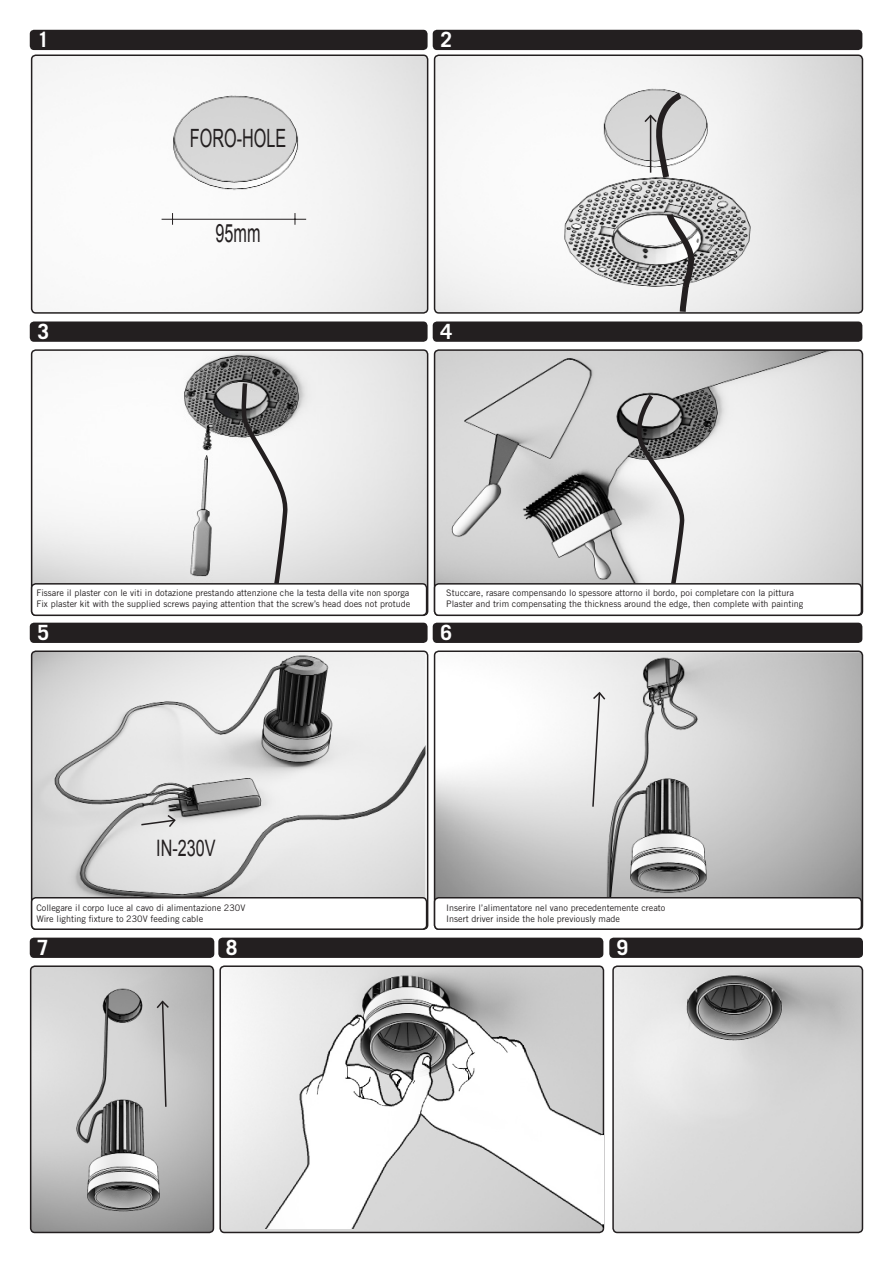
<style>
.page{position:relative;width:893px;height:1263px;background:#fff}
.page>*{position:absolute;margin:0;border:0;box-sizing:border-box;transform-origin:0 0}
.t1{font:25.2px "Arial";color:#231f20;scale:.64 1}
.t2{font:22.65px "Arial";color:#231f20;scale:.71 1}
.t3{font:700 21px "Trade Gothic LT Std";color:#fff}
.t4{font:9px "Trade Gothic LT Std";color:#231f20}
</style>
<div class="page">
<div style="left:30px;top:938px;width:184px;height:20px;background:#231f20;border-radius:4px"></div>
<div style="left:609px;top:938px;width:254px;height:20px;background:#231f20;border-radius:4px"></div>
<div style="left:218px;top:938px;width:385px;height:20px;background:#231f20;border-radius:4px"></div>
<div style="left:30px;top:623px;width:398px;height:20px;background:#231f20;border-radius:4px"></div>
<div style="left:30px;top:321px;width:398px;height:21px;background:#231f20;border-radius:4px"></div>
<div style="left:30px;top:30px;width:398px;height:20px;background:#231f20;border-radius:4px"></div>
<div style="left:433px;top:623px;width:429px;height:20px;background:#231f20;border-radius:4px"></div>
<div style="left:433px;top:321px;width:429px;height:21px;background:#231f20;border-radius:4px"></div>
<div style="left:433px;top:30px;width:429px;height:20px;background:#231f20;border-radius:4px"></div>
<img style="left:222px;top:968px;width:379px;height:262px">
<div style="left:219px;top:965px;width:385px;height:268px;border:2px solid #231f20;border-radius:4px"></div>
<img style="left:615px;top:968px;width:245px;height:262px">
<div style="left:612px;top:965px;width:251px;height:268px;border:2px solid #231f20;border-radius:4px"></div>
<img style="left:34px;top:653px;width:391px;height:244px">
<div style="left:31px;top:650px;width:397px;height:280px;border:2px solid #231f20;border-radius:4px"></div>
<img style="left:34px;top:352px;width:391px;height:231px">
<img style="left:34px;top:57px;width:391px;height:254px">
<div style="left:31px;top:54px;width:397px;height:260px;border:2px solid #231f20;border-radius:4px"></div>
<img style="left:437px;top:653px;width:423px;height:244px">
<div style="left:434px;top:650px;width:429px;height:280px;border:2px solid #231f20;border-radius:4px"></div>
<img style="left:437px;top:352px;width:423px;height:231px">
<img style="left:437px;top:57px;width:423px;height:254px">
<div style="left:434px;top:54px;width:429px;height:260px;border:2px solid #231f20;border-radius:4px"></div>
<img style="left:33px;top:968px;width:178px;height:262px">
<div style="left:30px;top:965px;width:184px;height:268px;border:2px solid #231f20;border-radius:4px"></div>
<div style="left:31px;top:897px;width:396px;height:33px;border:2px solid #231f20;border-radius:4px"></div>
<div style="left:31px;top:583px;width:396px;height:33px;border:2px solid #231f20;border-radius:4px"></div>
<div style="left:434px;top:897px;width:428px;height:33px;border:2px solid #231f20;border-radius:4px"></div>
<div style="left:434px;top:583px;width:428px;height:33px;border:2px solid #231f20;border-radius:4px"></div>
<hr style="left:162px;top:219px;width:144px;height:1px;background:#231f20">
<svg style="left:643px;top:89px;width:54px;height:225px"></svg>
<svg style="left:241px;top:379px;width:443px;height:209px"></svg>
<svg style="left:140px;top:813px;width:37px;height:16px"></svg>
<svg style="left:591px;top:691px;width:16px;height:117px"></svg>
<svg style="left:155px;top:999px;width:15px;height:109px;background:#b6b6b6"></svg>
<img style="left:261px;top:1004px;width:342px;height:225px">
<p class="t3" style="left:37px;top:27px;width:13px">1</p>
<p class="t3" style="left:37px;top:319px;width:13px">3</p>
<p class="t1" style="left:190px;top:122px;width:152px">FORO-HOLE</p>
<p class="t1" style="left:216px;top:217px;width:72px">95mm</p>
<p class="t3" style="left:440px;top:27px;width:13px">2</p>
<p class="t3" style="left:440px;top:319px;width:13px">4</p>
<p class="t4" style="left:36px;top:588px;width:374px">Fissare il plaster con le viti in dotazione prestando attenzione che la testa della vite non sporga</p>
<p class="t4" style="left:36px;top:598px;width:375px">Fix plaster kit with the supplied screws paying attention that the screw’s head does not protude</p>
<p class="t3" style="left:37px;top:620px;width:13px">5</p>
<p class="t4" style="left:446px;top:588px;width:349px">Stuccare, rasare compensando lo spessore attorno il bordo, poi completare con la pittura</p>
<p class="t4" style="left:446px;top:598px;width:359px">Plaster and trim compensating the thickness around the edge, then complete with painting</p>
<p class="t3" style="left:440px;top:620px;width:13px">6</p>
<p class="t2" style="left:156px;top:833px;width:85px">IN-230V</p>
<p class="t4" style="left:36px;top:902px;width:210px">Collegare il corpo luce al cavo di alimentazione 230V</p>
<p class="t4" style="left:36px;top:913px;width:168px">Wire lighting fixture to 230V feeding cable</p>
<p class="t4" style="left:446px;top:903px;width:221px">Inserire l’alimentatore nel vano precedentemente creato</p>
<p class="t4" style="left:446px;top:913px;width:175px">Insert driver inside the hole previously made</p>
<p class="t3" style="left:37px;top:935px;width:13px">7</p>
<p class="t3" style="left:226px;top:935px;width:13px">8</p>
<p class="t3" style="left:617px;top:935px;width:13px">9</p>
</div>
